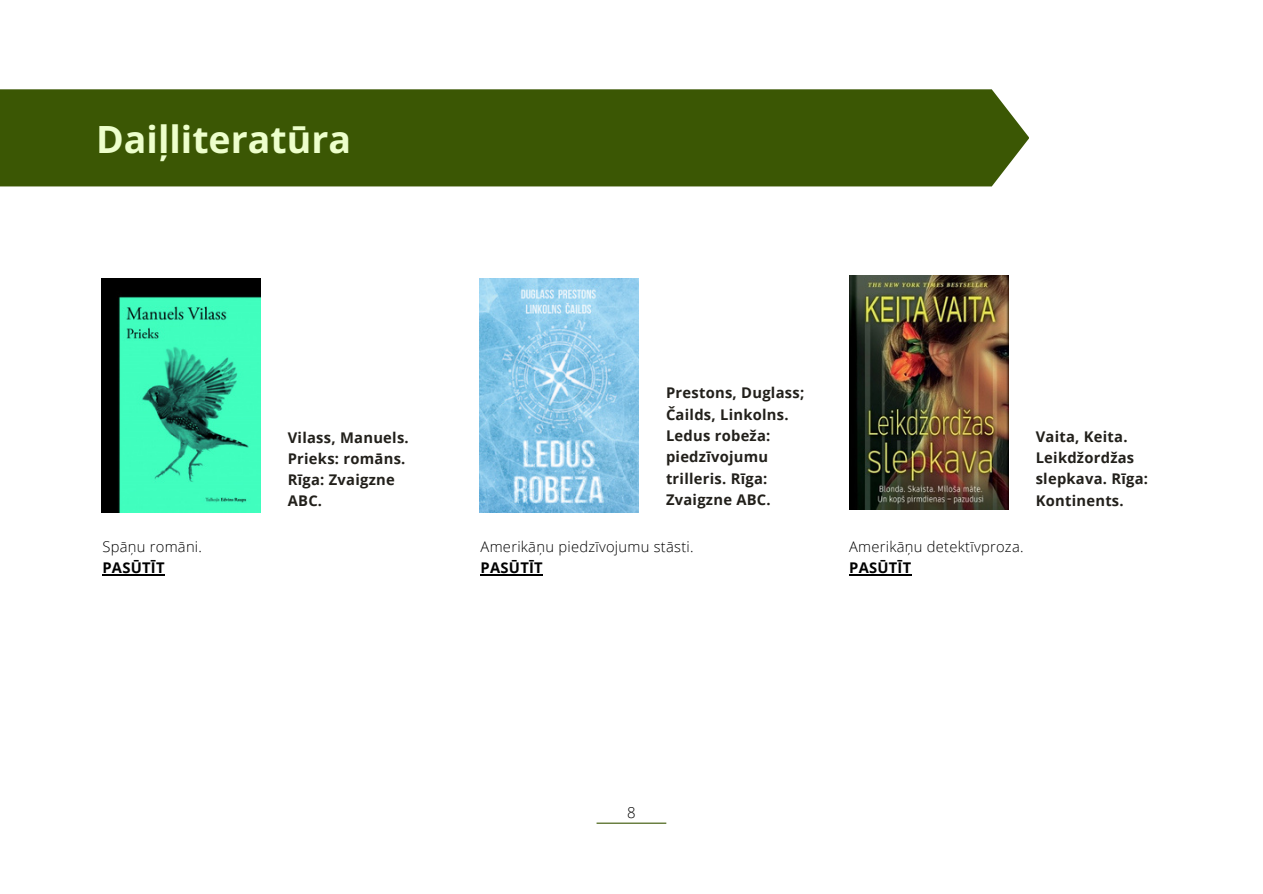
<style>
.page{position:relative;width:1263px;height:894px;background:#fff}
.page>*{position:absolute;margin:0;border:0;box-sizing:border-box;transform-origin:0 0}
.t1{font:700 37.5px "Open Sans";color:#edffcc}
.t2{font:300 15px "Open Sans";color:#000}
.t3{font:700 14.7px/21.3px "Open Sans";letter-spacing:.02em;color:#22201b}
.t4{font:300 14.7px "Open Sans";letter-spacing:.02em;color:#000}
.t5{font:700 14.7px "Open Sans";letter-spacing:.02em;color:#000}
</style>
<div class="page">
<hr style="left:597px;top:822px;width:69px;height:1px;background:#3b5704">
<div style="left:0;top:89px;width:1029px;height:97px;background:#3b5704"></div>
<img style="left:101px;top:278px;width:159px;height:234px">
<img style="left:479px;top:278px;width:160px;height:234px">
<img style="left:849px;top:276px;width:160px;height:233px">
<hr style="left:102px;top:574px;width:63px;height:1px;background:#000">
<hr style="left:481px;top:574px;width:62px;height:1px;background:#000">
<hr style="left:849px;top:574px;width:63px;height:1px;background:#000">
<p class="t1" style="left:96px;top:112px;width:256px">Daiļliteratūra</p>
<p class="t4" style="left:102px;top:535px;width:101px">Spāņu romāni.</p>
<p class="t5" style="left:102px;top:557px;width:64px">PASŪTĪT</p>
<p class="t3" style="left:288px;top:426px;width:123px">Vilass, Manuels.<br>Prieks: romāns.<br>Rīga: Zvaigzne<br>ABC.</p>
<p class="t3" style="left:666px;top:382px;width:140px">Prestons, Duglass;<br>Čailds, Linkolns.<br>Ledus robeža: piedzīvojumu trilleris. Rīga:<br>Zvaigzne ABC.</p>
<p class="t4" style="left:481px;top:535px;width:214px">Amerikāņu piedzīvojumu stāsti.</p>
<p class="t5" style="left:481px;top:557px;width:64px">PASŪTĪT</p>
<p class="t3" style="left:1036px;top:425px;width:114px">Vaita, Keita.<br>Leikdžordžas slepkava. Rīga:<br>Kontinents.</p>
<p class="t4" style="left:849px;top:535px;width:176px">Amerikāņu detektīvproza.</p>
<p class="t5" style="left:849px;top:557px;width:64px">PASŪTĪT</p>
<p class="t2" style="left:627px;top:801px;width:10px">8</p>
</div>
